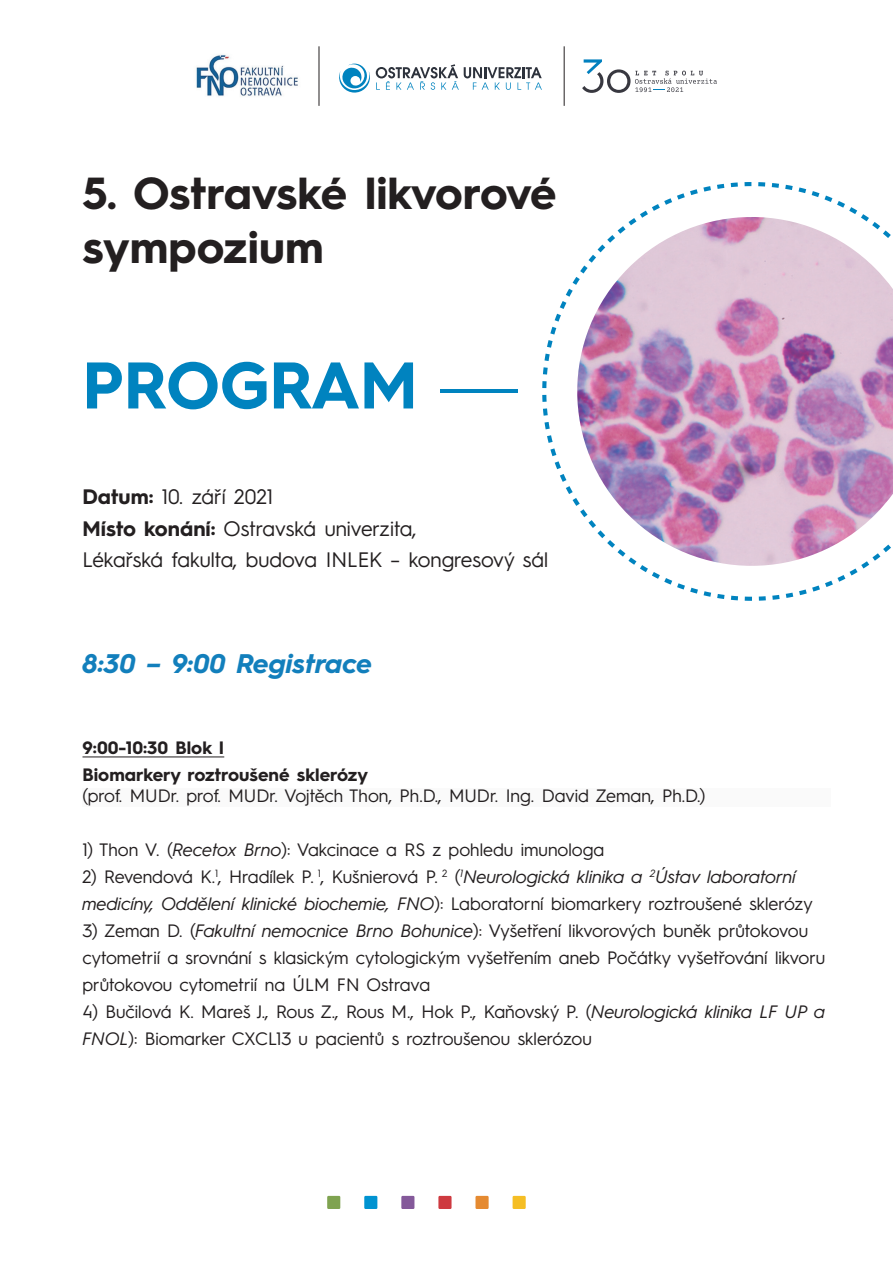
<style>
.page{position:relative;width:893px;height:1263px;background:#fff}
.page>*{position:absolute;margin:0;border:0;box-sizing:border-box;transform-origin:0 0}
.t1{font:700 66px "Hurme Geometric Sans 3";color:#0083bf}
.t2{font:700 45px "Hurme Geometric Sans 3";letter-spacing:-.02em;color:#231f20}
.t3{font:700 45px "Hurme Geometric Sans 3";color:#231f20}
.t4{font:italic 700 27px "Hurme Geometric Sans 3";color:#127fbc}
.t5{font:21px "Hurme Geometric Sans 3";color:#231f20}
.heading_1{font:18px/27px "Hurme Geometric Sans 3";color:#231f20}
.heading_2{font:18px "Hurme Geometric Sans 3";color:#231f20}
.t6{font:700 18px "Hurme Geometric Sans 3";color:#231f20}
.s1{font-weight:300}
.s2{font-weight:700}
.s3{font-style:italic}
</style>
<div class="page">
<svg style="left:339px;top:64px;width:31px;height:29px"></svg>
<svg style="left:376px;top:64px;width:166px;height:26px"></svg>
<img style="left:196px;top:54px;width:102px;height:42px">
<hr style="left:319px;top:46px;width:1px;height:60px;background:#231f20">
<hr style="left:564px;top:46px;width:1px;height:60px;background:#231f20">
<hr style="left:82px;top:756px;width:142px;height:1px;background:#231f20">
<div style="left:82px;top:788px;width:749px;height:18px;background:#fafafa"></div>
<div style="left:364px;top:1196px;width:13px;height:13px;background:#0093d1"></div>
<div style="left:475px;top:1196px;width:14px;height:13px;background:#e58a31"></div>
<div style="left:401px;top:1196px;width:13px;height:13px;background:#84599a"></div>
<div style="left:513px;top:1196px;width:13px;height:13px;background:#f5be24"></div>
<div style="left:327px;top:1196px;width:13px;height:13px;background:#7fa350"></div>
<div style="left:438px;top:1196px;width:14px;height:13px;background:#ce3a40"></div>
<svg style="left:542px;top:182px;width:326px;height:419px"></svg>
<img style="left:576px;top:217px;width:317px;height:350px">
<svg style="left:582px;top:59px;width:135px;height:34px"></svg>
<p class="t2" style="left:82px;top:161px;width:475px">5. Ostravské likvorové</p>
<p class="t3" style="left:82px;top:215px;width:243px">sympozium</p>
<p class="t1" style="left:82px;top:339px;width:439px">PROGRAM <span class="s1">——</span></p>
<p class="t5" style="left:82px;top:482px;width:192px"><span class="s2">Datum:</span> 10. září 2021</p>
<p class="t5" style="left:82px;top:513px;width:336px"><span class="s2">Místo konání:</span> Ostravská univerzita,</p>
<p class="t5" style="left:82px;top:545px;width:467px">Lékařská fakulta, budova INLEK – kongresový sál</p>
<p class="t4" style="left:82px;top:644px;width:291px">8:30 – 9:00 Registrace</p>
<p class="t6" style="left:82px;top:734px;width:143px">9:00-10:30 Blok I</p>
<p class="t6" style="left:82px;top:761px;width:287px">Biomarkery roztroušené sklerózy</p>
<p class="heading_2" style="left:82px;top:783px;width:624px">(prof. MUDr. prof. MUDr. Vojtěch Thon, Ph.D., MUDr. Ing. David Zeman, Ph.D.)</p>
<p class="heading_1" style="left:82px;top:835px;width:523px">1) Thon V. (<span class="s3">Recetox Brno</span>): Vakcinace a RS z pohledu imunologa</p>
<p class="heading_1" style="left:82px;top:862px;width:732px">2) Revendová K.<sup>1</sup>, Hradílek P. <sup>1</sup>, Kušnierová P. <sup>2</sup> (<sup>1</sup><span class="s3">Neurologická klinika a</span> <sup>2</sup><span class="s3">Ústav laboratorní medicíny, Oddělení klinické biochemie, FNO</span>): Laboratorní biomarkery roztroušené sklerózy</p>
<p class="heading_1" style="left:82px;top:916px;width:744px">3) Zeman D. (<span class="s3">Fakultní nemocnice Brno Bohunice</span>): Vyšetření likvorových buněk průtokovou cytometrií a srovnání s klasickým cytologickým vyšetřením aneb Počátky vyšetřování likvoru průtokovou cytometrií na ÚLM FN Ostrava</p>
<p class="heading_1" style="left:82px;top:997px;width:744px">4) Bučilová K. Mareš J., Rous Z., Rous M., Hok P., Kaňovský P. (<span class="s3">Neurologická klinika LF UP a<br>FNOL</span>): Biomarker CXCL13 u pacientů s roztroušenou sklerózou</p>
</div>
